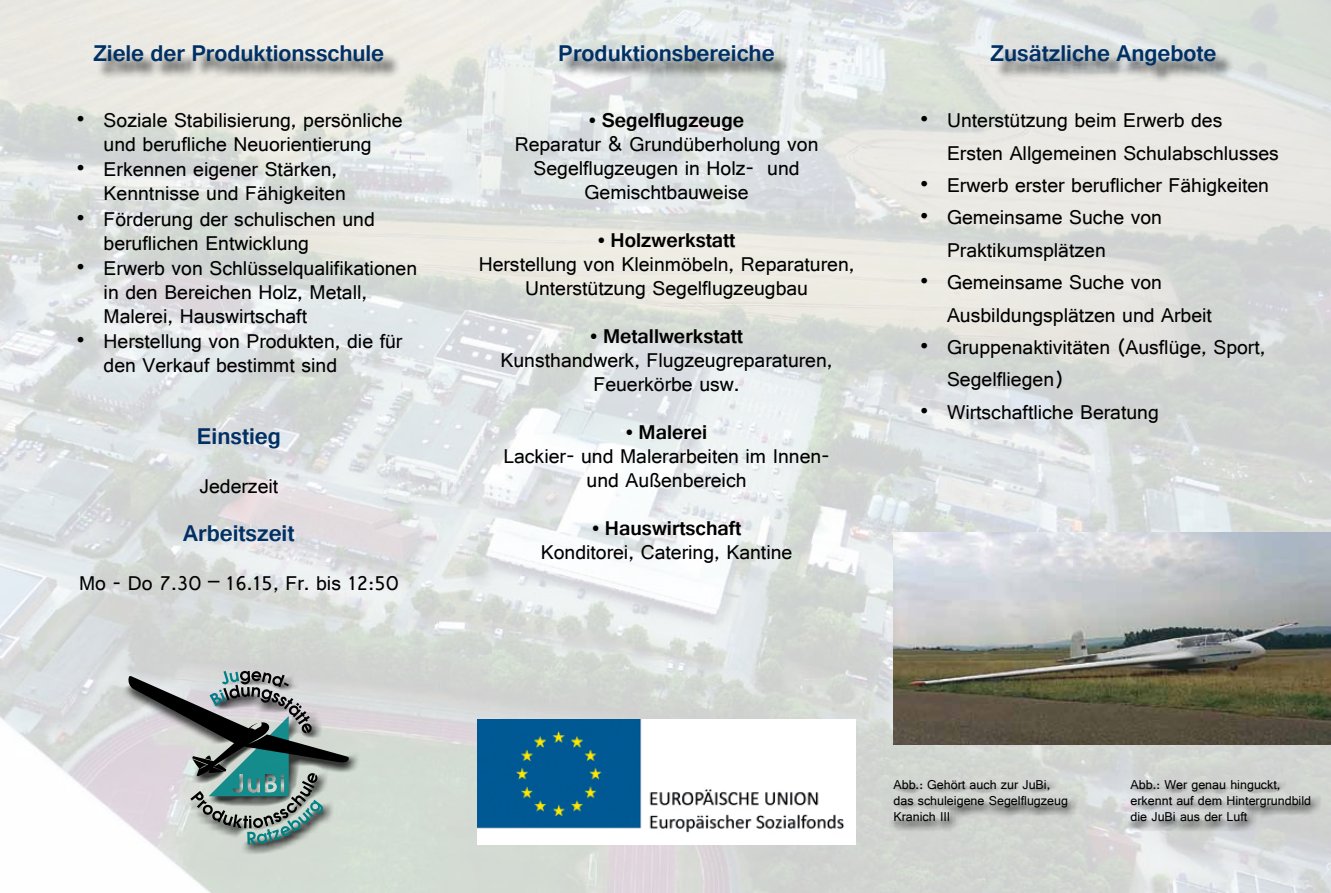
<style>
.page{position:relative;width:1331px;height:893px;background:#fff}
.page>*{position:absolute;margin:0;border:0;box-sizing:border-box;transform-origin:0 0}
.t1{font:700 24px "Gautami";color:#003064}
.t2{font:21px/24px "Gautami";color:#000}
.t3{font:700 21px "Gautami";color:#000}
.t4{font:13.5px/16.2px "Gautami";color:#000}
</style>
<div class="page">
<img style="left:0;top:0;width:1331px;height:893px">
<div style="left:893px;top:776px;width:188px;height:68px;background:#d1d4d0"></div>
<div style="left:883px;top:769px;width:193px;height:59px;background:#d2d6d0"></div>
<div style="left:885px;top:773px;width:193px;height:59px;background:#000;opacity:.75"></div>
<svg style="left:1130px;top:832px;width:188px;height:12px;background:#d7d9d9"></svg>
<div style="left:1120px;top:769px;width:199px;height:58px;background:#d0d3d0"></div>
<div style="left:1122px;top:774px;width:199px;height:58px;background:#000;opacity:.75"></div>
<div style="left:96px;top:48px;width:305px;height:32px;background:#000;opacity:.75"></div>
<div style="left:562px;top:48px;width:230px;height:32px;background:#000;opacity:.75"></div>
<div style="left:993px;top:48px;width:240px;height:35px;background:#000;opacity:.75"></div>
<img style="left:893px;top:533px;width:438px;height:211px">
<div style="left:118px;top:661px;width:240px;height:190px;background:#fff;opacity:.75"></div>
<div style="left:121px;top:668px;width:239px;height:187px;background:#000;opacity:.75"></div>
<svg style="left:128px;top:671px;width:222px;height:173px;background:#9aa5a4"></svg>
<img style="left:477px;top:719px;width:379px;height:125px">
<p class="t1" style="left:93px;top:39px;width:292px">Ziele der Produktionsschule</p>
<p class="t1" style="left:558px;top:39px;width:218px">Produktionsbereiche</p>
<p class="t1" style="left:990px;top:39px;width:228px">Zusätzliche Angebote</p>
<p class="t2" style="left:77px;top:108px;width:328px;text-align:center">• Soziale Stabilisierung, persönliche und berufliche Neuorientierung</p>
<p class="t2" style="left:104px;top:157px;width:244px;text-indent:-27px">• Erkennen eigener Stärken,<br>Kenntnisse und Fähigkeiten</p>
<p class="t2" style="left:104px;top:206px;width:273px;text-indent:-27px">• Förderung der schulischen und beruflichen Entwicklung</p>
<p class="t2" style="left:104px;top:255px;width:315px;text-indent:-27px">• Erwerb von Schlüsselqualifikationen in den Bereichen Holz, Metall,<br>Malerei, Hauswirtschaft</p>
<p class="t2" style="left:104px;top:329px;width:300px;text-indent:-27px">• Herstellung von Produkten, die für den Verkauf bestimmt sind</p>
<p class="t1" style="left:197px;top:422px;width:86px">Einstieg</p>
<p class="t2" style="left:199px;top:474px;width:80px">Jederzeit</p>
<p class="t1" style="left:183px;top:519px;width:113px">Arbeitszeit</p>
<p class="t2" style="left:79px;top:571px;width:321px">Mo - Do 7.30 – 16.15, Fr. bis 12:50</p>
<p class="t3" style="left:589px;top:108px;width:157px">• Segelflugzeuge</p>
<p class="t2" style="left:515px;top:132px;width:305px;text-align:center">Reparatur &amp; Grundüberholung von<br>Segelflugzeugen in Holz- und<br>Gemischtbauweise</p>
<p class="t3" style="left:598px;top:228px;width:139px">• Holzwerkstatt</p>
<p class="t2" style="left:479px;top:252px;width:377px;text-align:center">Herstellung von Kleinmöbeln, Reparaturen,<br>Unterstützung Segelflugzeugbau</p>
<p class="t3" style="left:590px;top:324px;width:154px">• Metallwerkstatt</p>
<p class="t2" style="left:501px;top:348px;width:334px;text-align:center">Kunsthandwerk, Flugzeugreparaturen,<br>Feuerkörbe usw.</p>
<p class="t3" style="left:626px;top:420px;width:83px">• Malerei</p>
<p class="t2" style="left:503px;top:444px;width:328px;text-align:center">Lackier- und Malerarbeiten im Innen&shy;und Außenbereich</p>
<p class="t3" style="left:592px;top:516px;width:151px">• Hauswirtschaft</p>
<p class="t2" style="left:541px;top:540px;width:253px">Konditorei, Catering, Kantine</p>
<p class="t2" style="left:947px;top:104px;width:333px;line-height:32.4px;text-indent:-27px">• Unterstützung beim Erwerb des<br>Ersten Allgemeinen Schulabschlusses</p>
<p class="t2" style="left:920px;top:173px;width:351px">• Erwerb erster beruflicher Fähigkeiten</p>
<p class="t2" style="left:947px;top:201px;width:216px;line-height:32.4px;text-indent:-27px">• Gemeinsame Suche von<br>Praktikumsplätzen</p>
<p class="t2" style="left:947px;top:266px;width:266px;line-height:32.4px;text-indent:-27px">• Gemeinsame Suche von<br>Ausbildungsplätzen und Arbeit</p>
<p class="t2" style="left:947px;top:331px;width:320px;line-height:32.4px;text-indent:-27px">• Gruppenaktivitäten (Ausflüge, Sport,<br>Segelfliegen)</p>
<p class="t2" style="left:920px;top:400px;width:240px">• Wirtschaftliche Beratung</p>
<p class="t4" style="left:893px;top:776px;width:176px">Abb.: Gehört auch zur JuBi, das schuleigene Segelflugzeug<br>Kranich III</p>
<p class="t4" style="left:1130px;top:776px;width:182px">Abb.: Wer genau hinguckt, erkennt auf dem Hintergrundbild die JuBi aus der Luft</p>
</div>
